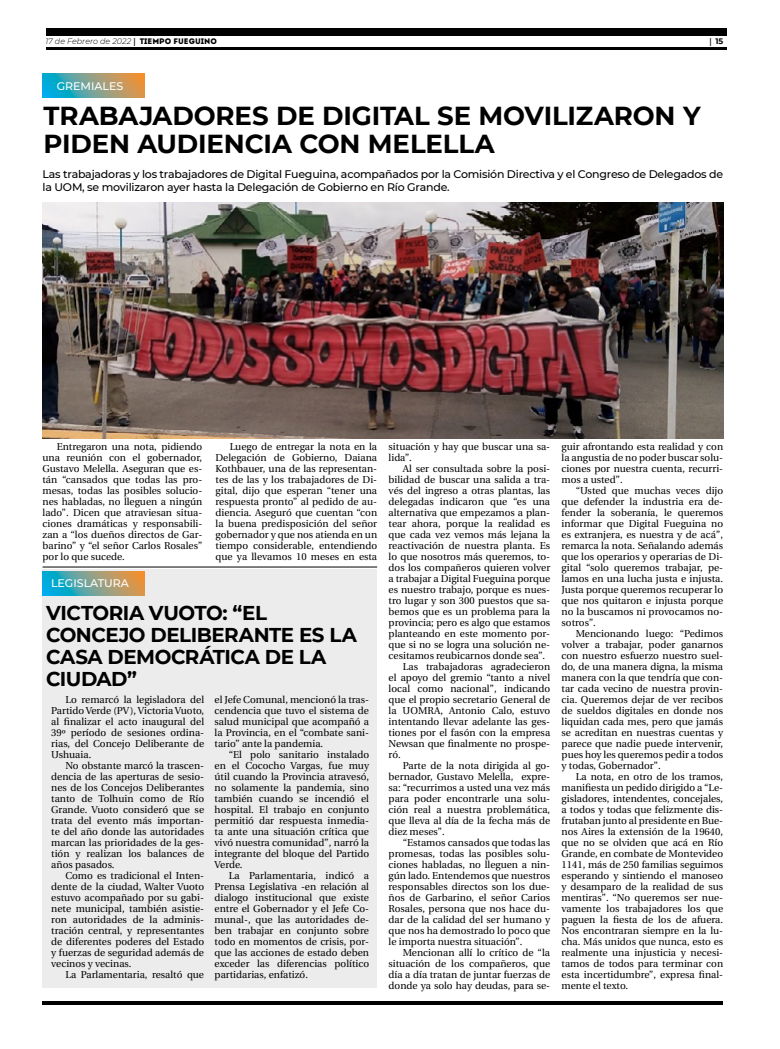
<style>
.page{position:relative;width:780px;height:1049px;background:#fff}
.page>*{position:absolute;margin:0;border:0;box-sizing:border-box;transform-origin:0 0}
.t1{font:700 26px/28px "Montserrat";letter-spacing:-.005em;color:#000}
.t2{font:700 20px/22px "Montserrat";letter-spacing:-.025em;color:#000}
.t3{font:500 11px/13px "Montserrat";letter-spacing:-.02em;color:#000}
.t4{font:500 11px "Montserrat";color:#fff}
.t5{font:10px/11px "Utopia";color:#000;text-align:justify}
.t6{font:italic 300 8px "Montserrat";color:#000}
.t7{font:700 8px "Montserrat";color:#000}
.s1{font-family:"Utopia";font-weight:700;font-style:normal}
.s2{font-family:"Intro";font-weight:400;font-style:normal}
.s3{font-family:"Utopia"}
</style>
<div class="page">
<hr style="left:46px;top:48px;width:680px;height:2px;background:#000">
<div style="left:46px;top:28px;width:680px;height:7px;background:#000"></div>
<hr style="left:43px;top:1001px;width:680px;height:4px;background:#000">
<svg style="left:43px;top:74px;width:101px;height:24px;background:#77a08f"></svg>
<div style="left:42px;top:570px;width:334px;height:418px;background:#ececed"></div>
<svg style="left:43px;top:571px;width:101px;height:24px;background:#78a08e"></svg>
<img style="left:43px;top:203px;width:680px;height:235px">
<hr style="left:43px;top:566px;width:334px;height:1px;background:#000">
<p class="t6" style="left:45px;top:36px;width:173px">17 de Febrero de 2022 <span class="s1">|</span> <span class="s2">TIEMPO FUEGUINO</span></p>
<p class="t7" style="left:709px;top:35px;width:15px"><span class="s3">|</span> 15</p>
<p class="t4" style="left:57px;top:78px;width:68px">GREMIALES</p>
<h1 class="t1" style="left:43px;top:100px;width:658px">TRABAJADORES DE DIGITAL SE MOVILIZARON Y<br>PIDEN AUDIENCIA CON MELELLA</h1>
<p class="t3" style="left:43px;top:167px;width:682px">Las trabajadoras y los trabajadores de Digital Fueguina, acompañados por la Comisión Directiva y el Congreso de Delegados de la UOM, se movilizaron ayer hasta la Delegación de Gobierno en Río Grande.</p>
<p class="t5" style="left:215px;top:441px;width:163px;text-indent:14px">Luego de entregar la nota en la Delegación de Gobierno, Daiana Kothbauer, una de las representan&shy;tes de las y los trabajadores de Di&shy;gital, dijo que esperan “tener una respuesta pronto” al pedido de au&shy;diencia. Aseguró que cuentan “con la buena predisposición del señor gobernador y que nos atienda en un tiempo considerable, entendiendo que ya llevamos 10 meses en esta</p>
<p class="t5" style="left:388px;top:441px;width:163px">situación y hay que buscar una sa&shy;lida”.</p>
<p class="t5" style="left:43px;top:441px;width:161px;text-indent:14px">Entregaron una nota, pidiendo una reunión con el gobernador, Gustavo Melella. Aseguran que es&shy;tán “cansados que todas las pro&shy;mesas, todas las posibles solucio&shy;nes habladas, no lleguen a ningún lado”. Dicen que atraviesan situa&shy;ciones dramáticas y responsabili&shy;zan a “los dueños directos de Gar&shy;barino” y “el señor Carlos Rosales” por lo que sucede.</p>
<p class="t5" style="left:403px;top:463px;width:149px">Al ser consultada sobre la posi-</p>
<p class="t5" style="left:388px;top:474px;width:163px">bilidad de buscar una salida a tra-</p>
<p class="t5" style="left:388px;top:485px;width:163px">vés del ingreso a otras plantas, las</p>
<p class="t5" style="left:388px;top:496px;width:163px">delegadas indicaron que “es una</p>
<p class="t5" style="left:388px;top:507px;width:163px">alternativa que empezamos a plan-</p>
<p class="t5" style="left:388px;top:518px;width:163px">tear ahora, porque la realidad es</p>
<p class="t5" style="left:388px;top:529px;width:163px">que cada vez vemos más lejana la</p>
<p class="t5" style="left:388px;top:540px;width:163px">reactivación de nuestra planta. Es</p>
<p class="t5" style="left:388px;top:551px;width:163px">lo que nosotros más queremos, to-</p>
<p class="t5" style="left:388px;top:562px;width:163px">dos los compañeros quieren volver</p>
<p class="t5" style="left:388px;top:573px;width:163px">a trabajar a Digital Fueguina porque</p>
<p class="t5" style="left:388px;top:584px;width:163px">es nuestro trabajo, porque es nues-</p>
<p class="t5" style="left:388px;top:595px;width:163px">tro lugar y son 300 puestos que sa-</p>
<p class="t5" style="left:388px;top:606px;width:163px">bemos que es un problema para la</p>
<p class="t5" style="left:388px;top:617px;width:163px">provincia; pero es algo que estamos</p>
<p class="t5" style="left:388px;top:628px;width:163px">planteando en este momento por-</p>
<p class="t5" style="left:388px;top:639px;width:163px">que si no se logra una solución ne-</p>
<p class="t5" style="left:388px;top:650px;width:158px">cesitamos reubicarnos donde sea”.</p>
<p class="t5" style="left:403px;top:661px;width:149px">Las trabajadoras agradecieron</p>
<p class="t5" style="left:388px;top:672px;width:163px">el apoyo del gremio “tanto a nivel</p>
<p class="t5" style="left:388px;top:683px;width:163px">local como nacional”, indicando</p>
<p class="t5" style="left:388px;top:694px;width:163px">que el propio secretario General de</p>
<p class="t5" style="left:388px;top:705px;width:163px">la UOMRA, Antonio Calo, estuvo</p>
<p class="t5" style="left:388px;top:716px;width:163px">intentando llevar adelante las ges-</p>
<p class="t5" style="left:388px;top:727px;width:163px">tiones por el fasón con la empresa</p>
<p class="t5" style="left:388px;top:738px;width:163px">Newsan que finalmente no prospe-</p>
<p class="t5" style="left:388px;top:749px;width:14px">ró.</p>
<p class="t5" style="left:403px;top:760px;width:149px">Parte de la nota dirigida al go-</p>
<p class="t5" style="left:388px;top:771px;width:163px">bernador, Gustavo Melella, expre-</p>
<p class="t5" style="left:388px;top:782px;width:163px">sa: “recurrimos a usted una vez más</p>
<p class="t5" style="left:388px;top:793px;width:163px">para poder encontrarle una solu-</p>
<p class="t5" style="left:388px;top:804px;width:163px">ción real a nuestra problemática,</p>
<p class="t5" style="left:388px;top:815px;width:163px">que lleva al día de la fecha más de</p>
<p class="t5" style="left:388px;top:826px;width:58px">diez meses”.</p>
<p class="t5" style="left:403px;top:837px;width:149px">“Estamos cansados que todas las</p>
<p class="t5" style="left:388px;top:848px;width:163px">promesas, todas las posibles solu-</p>
<p class="t5" style="left:388px;top:859px;width:163px">ciones habladas, no lleguen a nin-</p>
<p class="t5" style="left:388px;top:870px;width:163px">gún lado. Entendemos que nuestros</p>
<p class="t5" style="left:388px;top:881px;width:163px">responsables directos son los due-</p>
<p class="t5" style="left:388px;top:892px;width:163px">ños de Garbarino, el señor Carios</p>
<p class="t5" style="left:388px;top:903px;width:163px">Rosales, persona que nos hace du-</p>
<p class="t5" style="left:388px;top:914px;width:163px">dar de la calidad del ser humano y</p>
<p class="t5" style="left:388px;top:925px;width:163px">que nos ha demostrado lo poco que</p>
<p class="t5" style="left:388px;top:936px;width:135px">le importa nuestra situación”.</p>
<p class="t5" style="left:403px;top:947px;width:149px">Mencionan allí lo crítico de “la</p>
<p class="t5" style="left:388px;top:958px;width:163px">situación de los compañeros, que</p>
<p class="t5" style="left:388px;top:969px;width:163px">día a día tratan de juntar fuerzas de</p>
<p class="t5" style="left:388px;top:980px;width:163px">donde ya solo hay deudas, para se-</p>
<p class="t4" style="left:51px;top:576px;width:79px">LEGISLATURA</p>
<h2 class="t2" style="left:46px;top:601px;width:312px">VICTORIA VUOTO: “EL<br>CONCEJO DELIBERANTE ES LA<br>CASA DEMOCRÁTICA DE LA<br>CIUDAD”</h2>
<p class="t5" style="left:51px;top:694px;width:154px;text-indent:14px">Lo remarcó la legisladora del Partido Verde (PV), Victoria Vuoto, al finalizar el acto inaugural del 39º período de sesiones ordina&shy;rias, del Concejo Deliberante de Ushuaia.</p>
<p class="t5" style="left:51px;top:760px;width:154px;text-indent:14px">No obstante marcó la trascen&shy;dencia de las aperturas de sesio&shy;nes de los Concejos Deliberantes tanto de Tolhuin como de Río Grande. Vuoto consideró que se trata del evento más importan&shy;te del año donde las autoridades marcan las prioridades de la ges&shy;tión y realizan los balances de años pasados.</p>
<p class="t5" style="left:51px;top:870px;width:154px;text-indent:14px">Como es tradicional el Inten&shy;dente de la ciudad, Walter Vuoto estuvo acompañado por su gabi&shy;nete municipal, también asistie&shy;ron autoridades de la adminis&shy;tración central, y representantes de diferentes poderes del Estado y fuerzas de seguridad además de vecinos y vecinas.</p>
<p class="t5" style="left:65px;top:969px;width:140px">La Parlamentaria, resaltó que</p>
<p class="t5" style="left:214px;top:694px;width:156px">el Jefe Comunal, mencionó la tras&shy;cendencia que tuvo el sistema de salud municipal que acompañó a la Provincia, en el “combate sani&shy;tario” ante la pandemia.</p>
<p class="t5" style="left:214px;top:749px;width:156px;text-indent:14px">“El polo sanitario instalado en el Cococho Vargas, fue muy útil cuando la Provincia atravesó, no solamente la pandemia, sino también cuando se incendió el hospital. El trabajo en conjunto permitió dar respuesta inmedia&shy;ta ante una situación crítica que vivó nuestra comunidad”, narró la integrante del bloque del Partido Verde.</p>
<p class="t5" style="left:214px;top:870px;width:156px;text-indent:14px">La Parlamentaria, indicó a Prensa Legislativa -en relación al dialogo institucional que existe entre el Gobernador y el Jefe Co&shy;munal-, que las autoridades de&shy;ben trabajar en conjunto sobre todo en momentos de crisis, por&shy;que las acciones de estado deben exceder las diferencias político partidarias, enfatizó.</p>
<p class="t5" style="left:561px;top:441px;width:163px">guir afrontando esta realidad y con la angustia de no poder buscar solu&shy;ciones por nuestra cuenta, recurri&shy;mos a usted”.</p>
<p class="t5" style="left:561px;top:485px;width:163px;text-indent:14px">“Usted que muchas veces dijo que defender la industria era de&shy;fender la soberanía, le queremos informar que Digital Fueguina no es extranjera, es nuestra y de acá”, remarca la nota. Señalando además que los operarios y operarias de Di&shy;gital “solo queremos trabajar, pe&shy;lamos en una lucha justa e injusta.<br>Justa porque queremos recuperar lo que nos quitaron e injusta porque no la buscamos ni provocamos no&shy;sotros”.</p>
<p class="t5" style="left:561px;top:628px;width:163px;text-indent:14px">Mencionando luego: “Pedimos volver a trabajar, poder ganarnos con nuestro esfuerzo nuestro suel&shy;do, de una manera digna, la misma manera con la que tendría que con&shy;tar cada vecino de nuestra provin&shy;cia. Queremos dejar de ver recibos de sueldos digitales en donde nos liquidan cada mes, pero que jamás se acreditan en nuestras cuentas y parece que nadie puede intervenir, pues hoy les queremos pedir a todos y todas, Gobernador”.</p>
<p class="t5" style="left:561px;top:771px;width:163px;text-indent:14px">La nota, en otro de los tramos, manifiesta un pedido dirigido a “Le&shy;gisladores, intendentes, concejales, a todos y todas que felizmente dis&shy;frutaban junto al presidente en Bue&shy;nos Aires la extensión de la 19640, que no se olviden que acá en Río Grande, en combate de Montevideo 1141, más de 250 familias seguimos esperando y sintiendo el manoseo y desamparo de la realidad de sus mentiras”. “No queremos ser nue&shy;vamente los trabajadores los que paguen la fiesta de los de afuera.<br>Nos encontraran siempre en la lu&shy;cha. Más unidos que nunca, esto es realmente una injusticia y necesi&shy;tamos de todos para terminar con esta incertidumbre”, expresa final&shy;mente el texto.</p>
</div>
